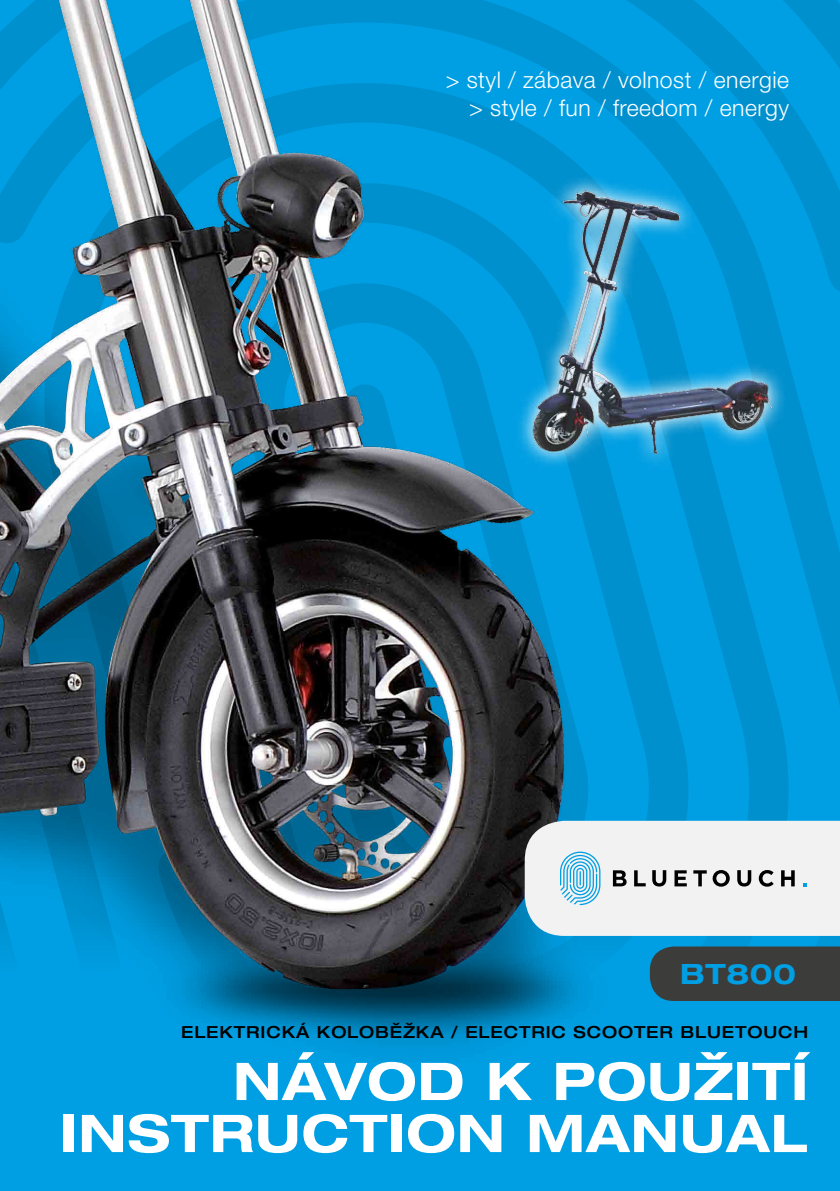
<style>
.page{position:relative;width:840px;height:1191px;background:#fff}
.page>*{position:absolute;margin:0;border:0;box-sizing:border-box;transform-origin:0 0}
.t1{font:700 expanded 52px "Helvetica Neue LT Pro";letter-spacing:.02em;color:#fff}
.t2{font:700 expanded 28px "Helvetica Neue LT Pro";letter-spacing:.02em;color:#009fe3}
.t3{font:300 23px "Helvetica Neue LT Pro";letter-spacing:.02em;color:#fff}
.t4{font:500 expanded 16.6px "Helvetica Neue LT Pro";letter-spacing:.05em;color:#000}
</style>
<div class="page">
<svg style="left:675px;top:0;width:164px;height:327px;background:#0099da"></svg>
<svg style="left:675px;top:327px;width:164px;height:493px;background:#0099db"></svg>
<div style="left:0;top:913px;width:839px;height:278px;background:#009fe3"></div>
<img style="left:0;top:0;width:675px;height:1050px">
<svg style="left:515px;top:174px;width:273px;height:296px;background:#019adb"></svg>
<img style="left:524px;top:170px;width:251px;height:297px">
<div style="left:649px;top:946px;width:190px;height:55px;background:#3c3c3b"></div>
<svg style="left:524px;top:820px;width:315px;height:116px"></svg>
<p class="t3" style="left:445px;top:66px;width:345px">&gt; styl / zábava / volnost / energie</p>
<p class="t3" style="left:469px;top:94px;width:321px">&gt; style / fun / freedom / energy</p>
<p class="t2" style="left:679px;top:956px;width:117px">BT800</p>
<p class="t4" style="left:181px;top:1021px;width:628px">ELEKTRICKÁ KOLOBĚŽKA / ELECTRIC SCOOTER BLUETOUCH</p>
<p class="t1" style="left:233px;top:1048px;width:576px">NÁVOD K POUŽITÍ</p>
<p class="t1" style="left:60px;top:1100px;width:749px">INSTRUCTION MANUAL</p>
</div>
